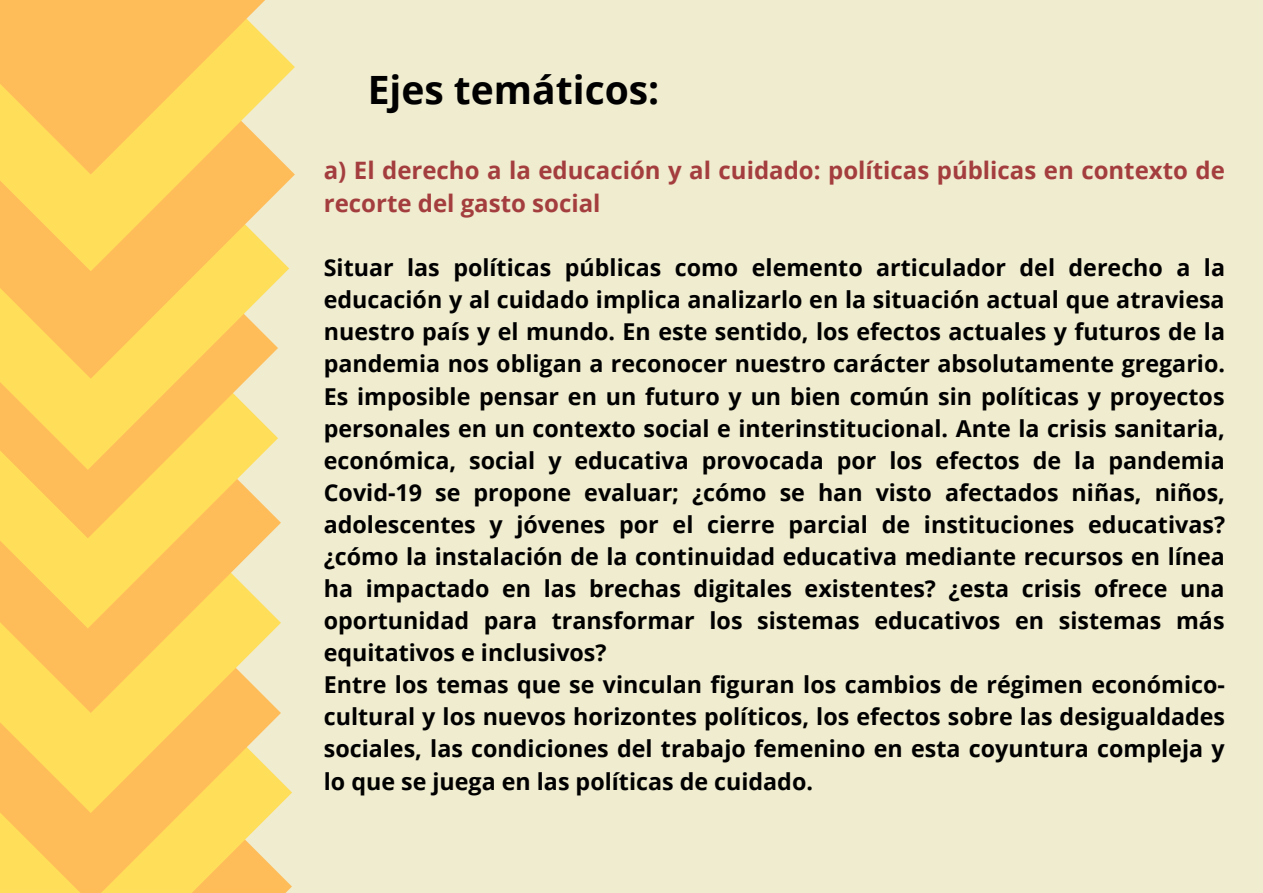
<style>
.page{position:relative;width:1263px;height:893px;background:#efeccf}
.page>*{position:absolute;margin:0;border:0;box-sizing:border-box;transform-origin:0 0}
.t1{font:700 39px "Open Sans";color:#000}
.t2{font:700 24px/33.2px "Open Sans";color:#a43e3e}
.t3{font:700 23.25px/32.1px "Open Sans";color:#000;text-align:justify}
</style>
<div class="page">
<svg style="left:0;top:813px;width:281px;height:80px;background:#fecf5f"></svg>
<svg style="left:0;top:713px;width:281px;height:100px;background:#fecf5e"></svg>
<svg style="left:0;top:520px;width:281px;height:193px;background:#fdd264"></svg>
<svg style="left:0;top:538px;width:278px;height:90px;background:#fdcf62"></svg>
<svg style="left:0;top:470px;width:278px;height:68px;background:#fdd160"></svg>
<svg style="left:0;top:379px;width:278px;height:91px;background:#fdd262"></svg>
<svg style="left:0;top:271px;width:287px;height:108px;background:#fdcf61"></svg>
<svg style="left:0;top:174px;width:295px;height:97px;background:#fdce62"></svg>
<svg style="left:0;top:0;width:295px;height:174px;background:#fdcc63"></svg>
<p class="t1" style="left:368px;top:63px;width:293px">Ejes temáticos:</p>
<p class="t2" style="left:324px;top:153px;width:902px">a) El derecho a la educación y al cuidado: políticas públicas en contexto de recorte del gasto social</p>
<p class="t3" style="left:324px;top:251px;width:903px">Situar las políticas públicas como elemento articulador del derecho a la educación y al cuidado implica analizarlo en la situación actual que atraviesa nuestro país y el mundo. En este sentido, los efectos actuales y futuros de la pandemia nos obligan a reconocer nuestro carácter absolutamente gregario.<br>Es imposible pensar en un futuro y un bien común sin políticas y proyectos personales en un contexto social e interinstitucional. Ante la crisis sanitaria, económica, social y educativa provocada por los efectos de la pandemia Covid-19 se propone evaluar; ¿cómo se han visto afectados niñas, niños, adolescentes y jóvenes por el cierre parcial de instituciones educativas? ¿cómo la instalación de la continuidad educativa mediante recursos en línea ha impactado en las brechas digitales existentes? ¿esta crisis ofrece una oportunidad para transformar los sistemas educativos en sistemas más equitativos e inclusivos?</p>
<p class="t3" style="left:324px;top:668px;width:903px">Entre los temas que se vinculan figuran los cambios de régimen económico&shy;cultural y los nuevos horizontes políticos, los efectos sobre las desigualdades sociales, las condiciones del trabajo femenino en esta coyuntura compleja y lo que se juega en las políticas de cuidado.</p>
</div>
